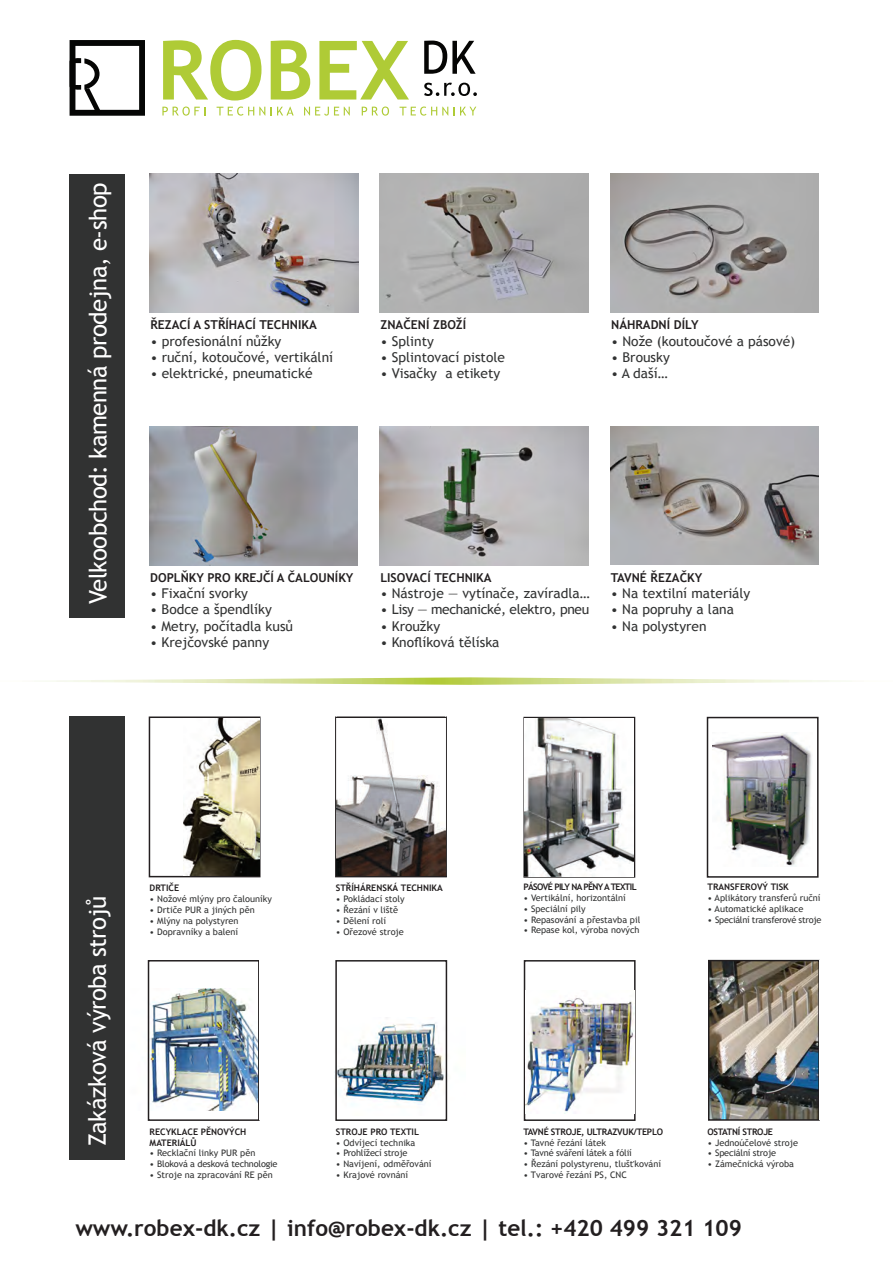
<style>
.page{position:relative;width:893px;height:1263px;background:#fff}
.page>*{position:absolute;margin:0;border:0;box-sizing:border-box;transform-origin:0 0}
.t1{font:24px "Trebuchet MS";letter-spacing:-.02em;color:#fff}
.t2{font:700 22.5px "Trebuchet MS";color:#231f20}
.t3{font:13.5px "Trebuchet MS";color:#313232}
.t4{font:13.5px "Trebuchet MS";letter-spacing:-.025em;color:#313232}
.t5{font:700 12.3px "Trebuchet MS";color:#231f20}
.t6{font:9px "Trebuchet MS";color:#313232}
.t7{font:9px "Trebuchet MS";letter-spacing:-.02em;color:#313232}
.t8{font:700 9px/10.8px "Trebuchet MS";color:#231f20}
.t9{font:700 9px "Trebuchet MS";letter-spacing:-.03em;color:#231f20}
.t10{font:9px "Trebuchet MS";letter-spacing:-.03em;color:#313232}
.t11{font:700 9px "Trebuchet MS";letter-spacing:-.07em;color:#231f20}
</style>
<div class="page">
<img style="left:39px;top:677px;width:813px;height:8px">
<div style="left:70px;top:174px;width:55px;height:443px;background:#313232"></div>
<svg style="left:163px;top:40px;width:98px;height:61px"></svg>
<svg style="left:271px;top:40px;width:39px;height:60px"></svg>
<svg style="left:319px;top:41px;width:90px;height:59px"></svg>
<svg style="left:424px;top:41px;width:52px;height:33px"></svg>
<svg style="left:424px;top:83px;width:53px;height:13px"></svg>
<svg style="left:162px;top:107px;width:43px;height:9px"></svg>
<svg style="left:217px;top:107px;width:48px;height:9px"></svg>
<svg style="left:271px;top:107px;width:23px;height:8px"></svg>
<svg style="left:304px;top:107px;width:46px;height:9px"></svg>
<svg style="left:362px;top:107px;width:27px;height:9px"></svg>
<svg style="left:400px;top:107px;width:48px;height:9px"></svg>
<svg style="left:454px;top:107px;width:22px;height:8px"></svg>
<svg style="left:70px;top:40px;width:75px;height:76px"></svg>
<svg style="left:335px;top:716px;width:112px;height:161px"></svg>
<div style="left:149px;top:716px;width:112px;height:161px;border:2px solid #231f20"></div>
<div style="left:523px;top:717px;width:112px;height:161px;border:2px solid #231f20"></div>
<div style="left:707px;top:717px;width:112px;height:161px;border:2px solid #231f20"></div>
<div style="left:524px;top:960px;width:112px;height:161px;border:2px solid #231f20"></div>
<img style="left:380px;top:174px;width:208px;height:138px">
<img style="left:610px;top:174px;width:209px;height:138px">
<img style="left:610px;top:426px;width:209px;height:139px">
<img style="left:380px;top:427px;width:208px;height:138px">
<img style="left:149px;top:174px;width:209px;height:138px">
<img style="left:149px;top:426px;width:209px;height:139px">
<img style="left:713px;top:733px;width:99px;height:133px">
<img style="left:124px;top:988px;width:133px;height:123px">
<img style="left:336px;top:716px;width:109px;height:160px">
<img style="left:337px;top:718px;width:108px;height:158px">
<div style="left:148px;top:960px;width:112px;height:161px;border:2px solid #231f20"></div>
<div style="left:69px;top:716px;width:55px;height:444px;background:#313232"></div>
<img style="left:525px;top:991px;width:109px;height:123px">
<img style="left:711px;top:963px;width:106px;height:155px">
<div style="left:708px;top:960px;width:112px;height:161px;border:2px solid #231f20"></div>
<img style="left:334px;top:1017px;width:114px;height:98px">
<div style="left:335px;top:960px;width:112px;height:161px;border:2px solid #231f20"></div>
<img style="left:184px;top:718px;width:76px;height:158px">
<img style="left:524px;top:718px;width:110px;height:158px">
<h1 class="t1" style="left:84px;top:604px;width:423px;rotate:-90deg">Velkoobchod: kamenná prodejna, e-shop</h1>
<h3 class="t5" style="left:150px;top:317px;width:168px">ŘEZACÍ A STŘÍHACÍ TECHNIKA</h3>
<h3 class="t3" style="left:150px;top:333px;width:133px">• profesionální nůžky</h3>
<h3 class="t3" style="left:150px;top:349px;width:184px">• ruční, kotoučové, vertikální</h3>
<h3 class="t3" style="left:150px;top:365px;width:164px">• elektrické, pneumatické</h3>
<h3 class="t5" style="left:381px;top:317px;width:87px">ZNAČENÍ ZBOŽÍ</h3>
<h3 class="t3" style="left:381px;top:333px;width:55px">• Splinty</h3>
<h3 class="t3" style="left:381px;top:349px;width:126px">• Splintovací pistole</h3>
<h3 class="t3" style="left:381px;top:365px;width:121px">• Visačky a etikety</h3>
<h3 class="t5" style="left:611px;top:317px;width:89px">NÁHRADNÍ DÍLY</h3>
<h3 class="t3" style="left:611px;top:333px;width:186px">• Nože (koutoučové a pásové)</h3>
<h3 class="t3" style="left:611px;top:349px;width:60px">• Brousky</h3>
<h3 class="t3" style="left:611px;top:365px;width:58px">• A daší…</h3>
<h3 class="t5" style="left:150px;top:570px;width:205px">DOPLŇKY PRO KREJČÍ A ČALOUNÍKY</h3>
<h3 class="t3" style="left:150px;top:585px;width:99px">• Fixační svorky</h3>
<h3 class="t3" style="left:150px;top:602px;width:123px">• Bodce a špendlíky</h3>
<h3 class="t3" style="left:150px;top:618px;width:144px">• Metry, počítadla kusů</h3>
<h3 class="t3" style="left:150px;top:634px;width:121px">• Krejčovské panny</h3>
<h3 class="t5" style="left:380px;top:570px;width:113px">LISOVACÍ TECHNIKA</h3>
<h3 class="t3" style="left:380px;top:585px;width:211px">• Nástroje — vytínače, zavíradla…</h3>
<h3 class="t4" style="left:380px;top:602px;width:210px">• Lisy — mechanické, elektro, pneu</h3>
<h3 class="t3" style="left:380px;top:618px;width:61px">• Kroužky</h3>
<h3 class="t3" style="left:380px;top:634px;width:121px">• Knoflíková tělíska</h3>
<h3 class="t5" style="left:611px;top:570px;width:93px">TAVNÉ ŘEZAČKY</h3>
<h3 class="t3" style="left:611px;top:585px;width:141px">• Na textilní materiály</h3>
<h3 class="t3" style="left:611px;top:602px;width:125px">• Na popruhy a lana</h3>
<h3 class="t3" style="left:611px;top:618px;width:97px">• Na polystyren</h3>
<h1 class="t1" style="left:83px;top:1146px;width:252px;rotate:-90deg">Zakázková výroba strojů</h1>
<p class="t8" style="left:150px;top:883px;width:31px">DRTIČE</p>
<p class="t6" style="left:150px;top:894px;width:124px">• Nožové mlýny pro čalouníky</p>
<p class="t6" style="left:150px;top:904px;width:107px">• Drtiče PUR a jiných pěn</p>
<p class="t6" style="left:150px;top:915px;width:90px">• Mlýny na polystyren</p>
<p class="t6" style="left:150px;top:926px;width:90px">• Dopravníky a balení</p>
<p class="t8" style="left:150px;top:1126px;width:98px">RECYKLACE PĚNOVÝCH<br>MATERIÁLŮ</p>
<p class="t6" style="left:150px;top:1148px;width:107px">• Recklační linky PUR pěn</p>
<p class="t7" style="left:150px;top:1159px;width:129px">• Bloková a desková technologie</p>
<p class="t6" style="left:150px;top:1169px;width:125px">• Stroje na zpracování RE pěn</p>
<p class="t8" style="left:336px;top:883px;width:109px">STŘÍHÁRENSKÁ TECHNIKA</p>
<p class="t6" style="left:336px;top:894px;width:70px">• Pokládací stoly</p>
<p class="t6" style="left:336px;top:904px;width:64px">• Řezání v liště</p>
<p class="t6" style="left:336px;top:915px;width:52px">• Dělení rolí</p>
<p class="t6" style="left:336px;top:926px;width:70px">• Ořezové stroje</p>
<p class="t8" style="left:336px;top:1126px;width:85px">STROJE PRO TEXTIL</p>
<p class="t6" style="left:336px;top:1137px;width:81px">• Odvíjecí technika</p>
<p class="t7" style="left:336px;top:1148px;width:73px">• Prohlížecí stroje</p>
<p class="t6" style="left:336px;top:1159px;width:97px">• Navíjení, odměřování</p>
<p class="t6" style="left:336px;top:1169px;width:74px">• Krajové rovnání</p>
<p class="t11" style="left:523px;top:881px;width:115px">PÁSOVÉ PILY NA PĚNY A TEXTIL</p>
<p class="t6" style="left:523px;top:892px;width:104px">• Vertikální, horizontální</p>
<p class="t6" style="left:523px;top:903px;width:64px">• Speciální pily</p>
<p class="t6" style="left:523px;top:914px;width:118px">• Repasování a přestavba pil</p>
<p class="t6" style="left:523px;top:925px;width:118px">• Repase kol, výroba nových</p>
<p class="t8" style="left:707px;top:881px;width:83px">TRANSFEROVÝ TISK</p>
<p class="t6" style="left:707px;top:892px;width:115px">• Aplikátory transferů ruční</p>
<p class="t6" style="left:707px;top:903px;width:97px">• Automatické aplikace</p>
<p class="t10" style="left:707px;top:914px;width:115px">• Speciální transferové stroje</p>
<p class="t9" style="left:523px;top:1126px;width:141px">TAVNÉ STROJE, ULTRAZVUK/TEPLO</p>
<p class="t6" style="left:523px;top:1137px;width:84px">• Tavné řezání látek</p>
<p class="t7" style="left:523px;top:1148px;width:110px">• Tavné sváření látek a fólií</p>
<p class="t6" style="left:523px;top:1159px;width:139px">• Řezání polystyrenu, tlušťkování</p>
<p class="t6" style="left:523px;top:1169px;width:105px">• Tvarové řezání PS, CNC</p>
<p class="t9" style="left:707px;top:1126px;width:67px">OSTATNÍ STROJE</p>
<p class="t6" style="left:707px;top:1137px;width:92px">• Jednoúčelové stroje</p>
<p class="t7" style="left:707px;top:1148px;width:70px">• Speciální stroje</p>
<p class="t6" style="left:707px;top:1159px;width:88px">• Zámečnická výroba</p>
<h2 class="t2" style="left:75px;top:1214px;width:668px">www.robex-dk.cz | info@robex-dk.cz | tel.: +420 499 321 109</h2>
</div>
